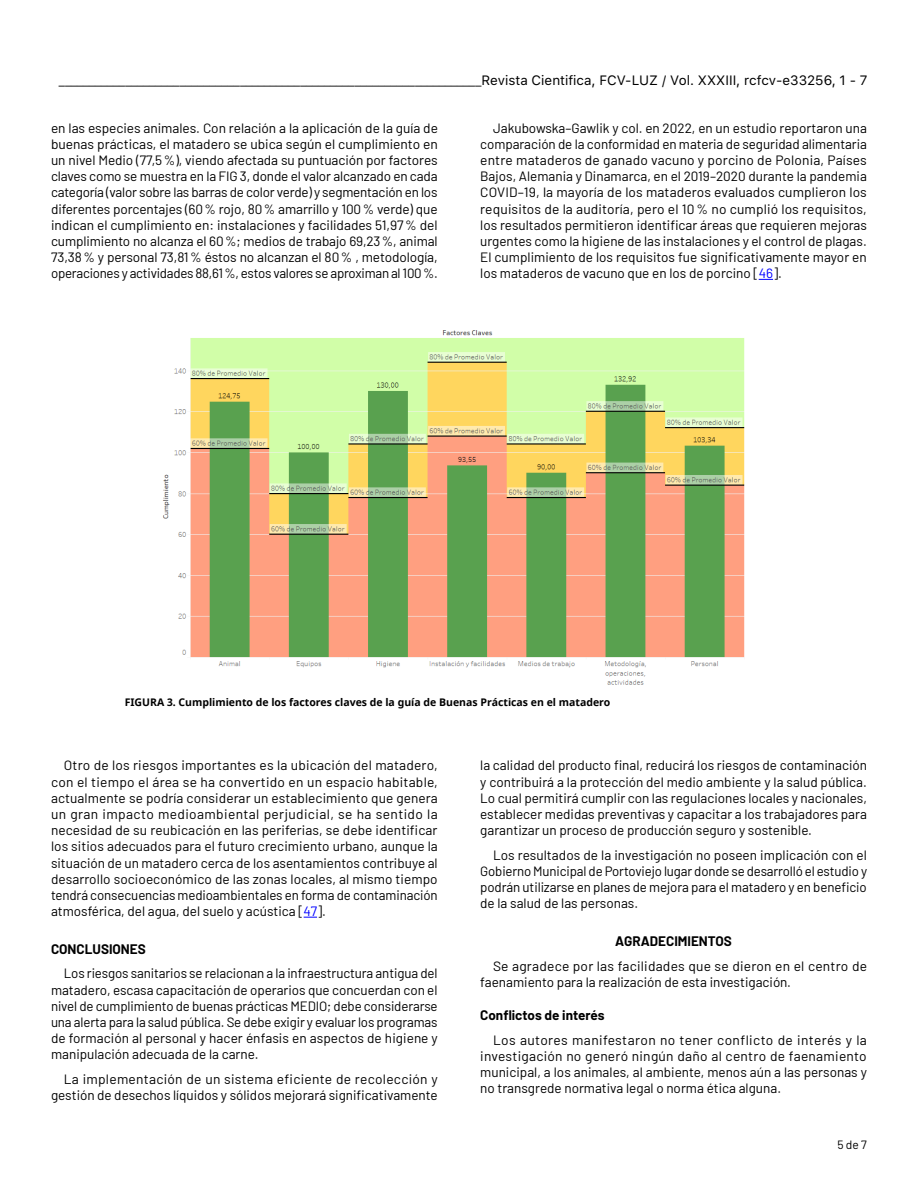
<style>
.page{position:relative;width:918px;height:1188px;background:#fff}
.page>*{position:absolute;margin:0;border:0;box-sizing:border-box;transform-origin:0 0}
.t1{font:13.5px/16.2px "Barlow";color:#000;text-align:justify}
.t2{font:13.5px "SFUI Text";color:#000}
.t3{font:700 13.5px "Barlow";color:#000}
.t4{font:12px "Barlow";color:#000}
.t5{font:700 10.5px "Noto Sans";color:#000}
.s1{color:#00f}
</style>
<div class="page">
<img style="left:162px;top:330px;width:583px;height:355px">
<svg style="left:759px;top:279px;width:14px;height:1px"></svg>
<svg style="left:304px;top:917px;width:13px;height:1px"></svg>
<p class="t2" style="left:59px;top:71px;width:810px">______________________________________________________________________Revista Cientifica, FCV-LUZ / Vol. XXXIII, rcfcv-e33256, 1 - 7</p>
<p class="t1" style="left:51px;top:119px;width:388px">en las especies animales. Con relación a la aplicación de la guía de buenas prácticas, el matadero se ubica según el cumplimiento en un nivel Medio (77,5%), viendo afectada su puntuación por factores claves como se muestra en la FIG 3, donde el valor alcanzado en cada categoría (valor sobre las barras de color verde) y segmentación en los diferentes porcentajes (60% rojo, 80% amarrillo y 100% verde) que indican el cumplimiento en: instalaciones y facilidades 51,97% del cumplimiento no alcanza el 60%; medios de trabajo 69,23%, animal 73,38% y personal 73,81% éstos no alcanzan el 80% , metodología, operaciones y actividades 88,61%, estos valores se aproximan al 100%.</p>
<p class="t1" style="left:480px;top:119px;width:388px;text-indent:13px">Jakubowska–Gawlik y col. en 2022, en un estudio reportaron una comparación de la conformidad en materia de seguridad alimentaria entre mataderos de ganado vacuno y porcino de Polonia, Países Bajos, Alemania y Dinamarca, en el 2019–2020 durante la pandemia COVID–19, la mayoría de los mataderos evaluados cumplieron los requisitos de la auditoría, pero el 10 % no cumplió los requisitos, los resultados permitieron identificar áreas que requieren mejoras urgentes como la higiene de las instalaciones y el control de plagas.<br>El cumplimiento de los requisitos fue significativamente mayor en los mataderos de vacuno que en los de porcino [<span class="s1">46</span>].</p>
<p class="t5" style="left:125px;top:695px;width:487px">FIGURA 3. Cumplimiento de los factores claves de la guía de Buenas Prácticas en el matadero</p>
<p class="t1" style="left:51px;top:756px;width:388px;text-indent:13px">Otro de los riesgos importantes es la ubicación del matadero, con el tiempo el área se ha convertido en un espacio habitable, actualmente se podría considerar un establecimiento que genera un gran impacto medioambiental perjudicial, se ha sentido la necesidad de su reubicación en las periferias, se debe identificar los sitios adecuados para el futuro crecimiento urbano, aunque la situación de un matadero cerca de los asentamientos contribuye al desarrollo socioeconómico de las zonas locales, al mismo tiempo tendrá consecuencias medioambientales en forma de contaminación atmosférica, del agua, del suelo y acústica [<span class="s1">47</span>].</p>
<p class="t3" style="left:51px;top:939px;width:96px">CONCLUSIONES</p>
<p class="t1" style="left:51px;top:964px;width:388px;text-indent:13px">Los riesgos sanitarios se relacionan a la infraestructura antigua del matadero, escasa capacitación de operarios que concuerdan con el nivel de cumplimiento de buenas prácticas MEDIO; debe considerarse una alerta para la salud pública. Se debe exigir y evaluar los programas de formación al personal y hacer énfasis en aspectos de higiene y manipulación adecuada de la carne.</p>
<p class="t1" style="left:51px;top:1070px;width:388px;text-align:right">La implementación de un sistema eficiente de recolección y gestión de desechos líquidos y sólidos mejorará significativamente</p>
<p class="t1" style="left:480px;top:756px;width:388px">la calidad del producto final, reducirá los riesgos de contaminación y contribuirá a la protección del medio ambiente y la salud pública.<br>Lo cual permitirá cumplir con las regulaciones locales y nacionales, establecer medidas preventivas y capacitar a los trabajadores para garantizar un proceso de producción seguro y sostenible.</p>
<p class="t1" style="left:480px;top:846px;width:388px;text-indent:13px">Los resultados de la investigación no poseen implicación con el Gobierno Municipal de Portoviejo lugar donde se desarrolló el estudio y podrán utilizarse en planes de mejora para el matadero y en beneficio de la salud de las personas.</p>
<p class="t3" style="left:615px;top:931px;width:118px">AGRADECIMIENTOS</p>
<p class="t1" style="left:480px;top:957px;width:388px;text-indent:13px">Se agradece por las facilidades que se dieron en el centro de faenamiento para la realización de esta investigación.</p>
<p class="t3" style="left:480px;top:1005px;width:126px">Conflictos de interés</p>
<p class="t1" style="left:480px;top:1031px;width:388px;text-indent:13px">Los autores manifestaron no tener conflicto de interés y la investigación no generó ningún daño al centro de faenamiento municipal, a los animales, al ambiente, menos aún a las personas y no transgrede normativa legal o norma ética alguna.</p>
<p class="t4" style="left:837px;top:1136px;width:31px">5 de 7</p>
</div>
